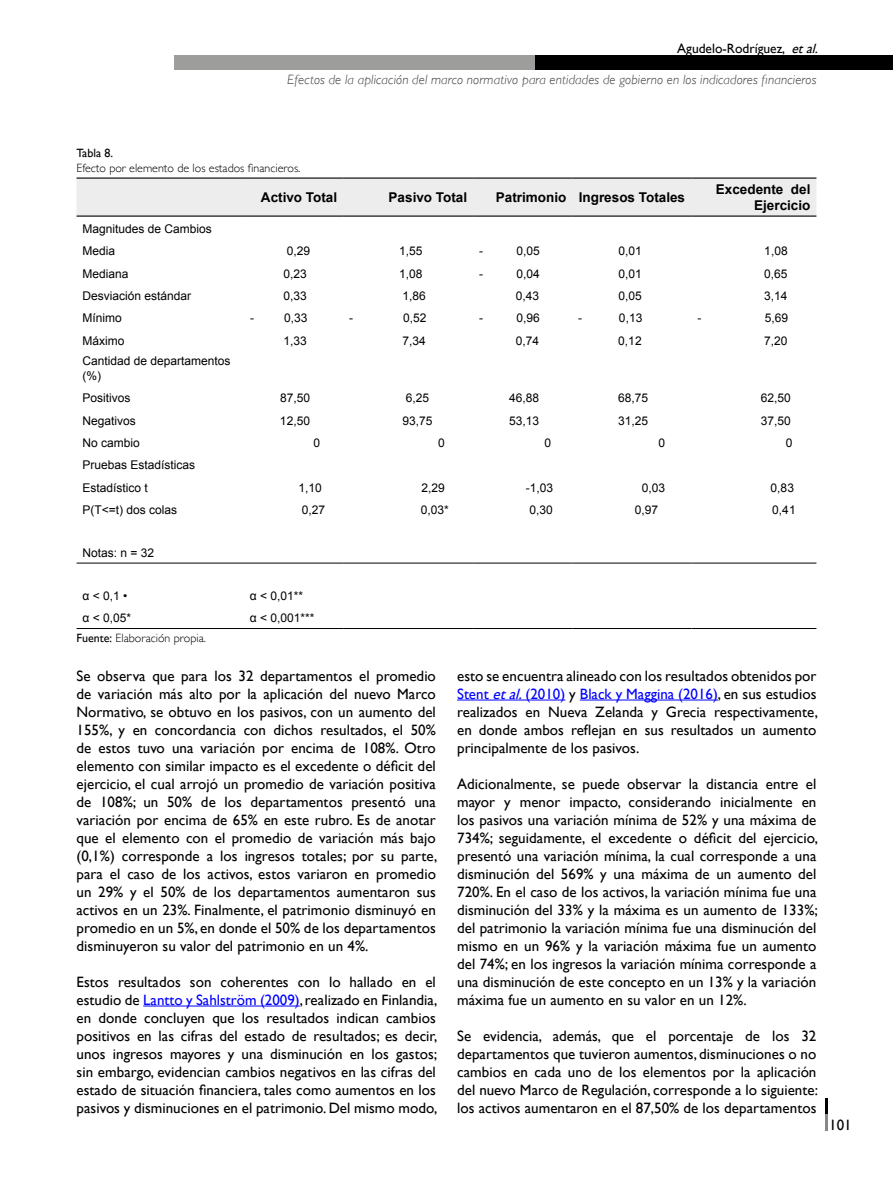
<style>
.page{position:relative;width:893px;height:1188px;background:#fff}
.page>*{position:absolute;margin:0;border:0;box-sizing:border-box;transform-origin:0 0}
.t1{font:15px/18px "Gill Sans";letter-spacing:.005em;color:#000;text-align:justify}
.t2{font:italic 300 13.5px "Gill Sans";letter-spacing:.01em;color:#3c3c3b}
.t3{font:700 13.5px/16.2px "Arial";color:#000;text-align:right}
.t4{font:13.5px "Gill Sans";color:#000}
.t5{font:12px/22.4px "Arial";color:#000}
.t6{font:300 12px "Gill Sans";color:#000}
.t7{font:12px "Gill Sans";color:#000}
.s1{font-style:italic}
.s2{font-weight:400}
.s3{color:#00f}
.s4{font-style:italic;color:#00f}
</style>
<div class="page">
<div style="left:174px;top:55px;width:361px;height:15px;background:#9d9d9c"></div>
<div style="left:535px;top:55px;width:358px;height:15px;background:#000"></div>
<svg style="left:825px;top:1099px;width:2px;height:31px"></svg>
<hr style="left:143px;top:1006px;width:157px;height:1px;background:#00f">
<hr style="left:457px;top:700px;width:108px;height:1px;background:#00f">
<hr style="left:580px;top:700px;width:138px;height:1px;background:#00f">
<div style="left:77px;top:179px;width:739px;height:37px;background:#ededed"></div>
<hr style="left:244px;top:563px;width:99px;height:1px;background:#000">
<hr style="left:343px;top:563px;width:130px;height:1px;background:#000">
<hr style="left:77px;top:563px;width:167px;height:1px;background:#000">
<hr style="left:473px;top:563px;width:99px;height:1px;background:#000">
<hr style="left:572px;top:563px;width:120px;height:1px;background:#000">
<hr style="left:692px;top:563px;width:124px;height:1px;background:#000">
<hr style="left:77px;top:628px;width:167px;height:1px;background:#000">
<hr style="left:244px;top:628px;width:99px;height:1px;background:#000">
<hr style="left:343px;top:628px;width:130px;height:1px;background:#000">
<hr style="left:473px;top:628px;width:99px;height:1px;background:#000">
<hr style="left:572px;top:628px;width:120px;height:1px;background:#000">
<hr style="left:692px;top:628px;width:124px;height:1px;background:#000">
<hr style="left:77px;top:178px;width:167px;height:1px;background:#000">
<hr style="left:244px;top:178px;width:99px;height:1px;background:#000">
<hr style="left:343px;top:178px;width:130px;height:1px;background:#000">
<hr style="left:473px;top:178px;width:99px;height:1px;background:#000">
<hr style="left:572px;top:178px;width:120px;height:1px;background:#000">
<hr style="left:692px;top:178px;width:124px;height:1px;background:#000">
<hr style="left:77px;top:216px;width:167px;height:1px;background:#000">
<hr style="left:244px;top:216px;width:99px;height:1px;background:#000">
<hr style="left:343px;top:216px;width:130px;height:1px;background:#000">
<hr style="left:473px;top:216px;width:99px;height:1px;background:#000">
<hr style="left:572px;top:216px;width:120px;height:1px;background:#000">
<hr style="left:692px;top:216px;width:124px;height:1px;background:#000">
<p class="t4" style="left:677px;top:40px;width:146px">Agudelo-Rodríguez, <span class="s1">etal.</span></p>
<p class="t2" style="left:287px;top:71px;width:531px">Efectos de la aplicación del marco normativo para entidades de gobierno en los indicadores financieros</p>
<p class="t7" style="left:77px;top:146px;width:38px">Tabla 8.</p>
<p class="t6" style="left:77px;top:158px;width:225px">Efecto por elemento de los estados financieros.</p>
<p class="t3" style="left:261px;top:190px;width:78px">Activo Total</p>
<p class="t3" style="left:389px;top:190px;width:80px">Pasivo Total</p>
<p class="t3" style="left:496px;top:190px;width:191px">Patrimonio Ingresos Totales</p>
<p class="t3" style="left:716px;top:181px;width:96px">Excedente del<br>Ejercicio</p>
<p class="t5" style="left:83px;top:218px;width:131px">Magnitudes de Cambios<br>Media</p>
<p class="t5" style="left:287px;top:239px;width:25px">0,29</p>
<p class="t5" style="left:399px;top:240px;width:25px">1,55</p>
<p class="t5" style="left:479px;top:240px;width:5px">-</p>
<p class="t5" style="left:516px;top:240px;width:25px">0,05</p>
<p class="t5" style="left:618px;top:240px;width:25px">0,01</p>
<p class="t5" style="left:764px;top:240px;width:25px">1,08</p>
<p class="t5" style="left:83px;top:262px;width:48px">Mediana</p>
<p class="t5" style="left:283px;top:262px;width:25px">0,23</p>
<p class="t5" style="left:399px;top:262px;width:25px">1,08</p>
<p class="t5" style="left:479px;top:262px;width:5px">-</p>
<p class="t5" style="left:516px;top:262px;width:25px">0,04</p>
<p class="t5" style="left:618px;top:262px;width:25px">0,01</p>
<p class="t5" style="left:764px;top:262px;width:25px">0,65</p>
<p class="t5" style="left:83px;top:285px;width:110px">Desviación estándar</p>
<p class="t5" style="left:283px;top:285px;width:25px">0,33</p>
<p class="t5" style="left:403px;top:285px;width:25px">1,86</p>
<p class="t5" style="left:516px;top:285px;width:25px">0,43</p>
<p class="t5" style="left:618px;top:285px;width:25px">0,05</p>
<p class="t5" style="left:764px;top:285px;width:25px">3,14</p>
<p class="t5" style="left:83px;top:307px;width:41px">Mínimo</p>
<p class="t5" style="left:250px;top:307px;width:5px">-</p>
<p class="t5" style="left:284px;top:307px;width:25px">0,33</p>
<p class="t5" style="left:349px;top:307px;width:5px">-</p>
<p class="t5" style="left:403px;top:307px;width:25px">0,52</p>
<p class="t5" style="left:479px;top:307px;width:5px">-</p>
<p class="t5" style="left:516px;top:307px;width:25px">0,96</p>
<p class="t5" style="left:578px;top:307px;width:5px">-</p>
<p class="t5" style="left:619px;top:307px;width:25px">0,13</p>
<p class="t5" style="left:697px;top:307px;width:5px">-</p>
<p class="t5" style="left:765px;top:307px;width:25px">5,69</p>
<p class="t5" style="left:82px;top:329px;width:43px">Máximo</p>
<p class="t5" style="left:283px;top:329px;width:25px">1,33</p>
<p class="t5" style="left:402px;top:329px;width:25px">7,34</p>
<p class="t5" style="left:516px;top:329px;width:25px">0,74</p>
<p class="t5" style="left:618px;top:329px;width:25px">0,12</p>
<p class="t5" style="left:764px;top:329px;width:25px">7,20</p>
<p class="t5" style="left:82px;top:354px;width:150px;line-height:14.4px">Cantidad de departamentos (%)</p>
<p class="t5" style="left:82px;top:387px;width:50px">Positivos</p>
<p class="t5" style="left:280px;top:387px;width:32px">87,50</p>
<p class="t5" style="left:406px;top:387px;width:25px">6,25</p>
<p class="t5" style="left:509px;top:387px;width:32px">46,88</p>
<p class="t5" style="left:618px;top:387px;width:32px">68,75</p>
<p class="t5" style="left:761px;top:387px;width:32px">62,50</p>
<p class="t5" style="left:82px;top:409px;width:55px">Negativos</p>
<p class="t5" style="left:280px;top:409px;width:32px">12,50</p>
<p class="t5" style="left:402px;top:409px;width:32px">93,75</p>
<p class="t5" style="left:509px;top:409px;width:32px">53,13</p>
<p class="t5" style="left:618px;top:409px;width:32px">31,25</p>
<p class="t5" style="left:761px;top:409px;width:32px">37,50</p>
<p class="t5" style="left:82px;top:432px;width:59px">No cambio</p>
<p class="t5" style="left:314px;top:432px;width:8px">0</p>
<p class="t5" style="left:438px;top:432px;width:8px">0</p>
<p class="t5" style="left:544px;top:432px;width:8px">0</p>
<p class="t5" style="left:659px;top:432px;width:8px">0</p>
<p class="t5" style="left:786px;top:432px;width:8px">0</p>
<p class="t5" style="left:82px;top:454px;width:114px">Pruebas Estadísticas<br>Estadístico t</p>
<p class="t5" style="left:299px;top:476px;width:25px">1,10</p>
<p class="t5" style="left:421px;top:476px;width:25px">2,29</p>
<p class="t5" style="left:526px;top:476px;width:29px">-1,03</p>
<p class="t5" style="left:642px;top:476px;width:25px">0,03</p>
<p class="t5" style="left:771px;top:476px;width:25px">0,83</p>
<p class="t5" style="left:82px;top:499px;width:96px">P(T&lt;=t) dos colas</p>
<p class="t5" style="left:302px;top:499px;width:25px">0,27</p>
<p class="t5" style="left:421px;top:499px;width:30px">0,03*</p>
<p class="t5" style="left:529px;top:499px;width:25px">0,30</p>
<p class="t5" style="left:635px;top:499px;width:25px">0,97</p>
<p class="t5" style="left:772px;top:499px;width:25px">0,41</p>
<p class="t5" style="left:82px;top:542px;width:73px">Notas: n = 32</p>
<p class="t5" style="left:82px;top:585px;width:46px">α &lt; 0,1 •</p>
<p class="t5" style="left:250px;top:585px;width:55px">α &lt; 0,01**</p>
<p class="t5" style="left:82px;top:607px;width:50px">α &lt; 0,05*</p>
<p class="t5" style="left:250px;top:607px;width:66px">α &lt; 0,001***</p>
<p class="t6" style="left:76px;top:628px;width:131px"><span class="s2">Fuente:</span> Elaboración propia.</p>
<p class="t1" style="left:77px;top:667px;width:362px">Se observa que para los 32 departamentos el promedio de variación más alto por la aplicación del nuevo Marco Normativo, se obtuvo en los pasivos, con un aumento del 155%, y en concordancia con dichos resultados, el 50% de estos tuvo una variación por encima de 108%. Otro elemento con similar impacto es el excedente o déficit del ejercicio, el cual arrojó un promedio de variación positiva de 108%; un 50% de los departamentos presentó una variación por encima de 65% en este rubro. Es de anotar que el elemento con el promedio de variación más bajo (0,1%) corresponde a los ingresos totales; por su parte, para el caso de los activos, estos variaron en promedio un 29% y el 50% de los departamentos aumentaron sus activos en un 23%. Finalmente, el patrimonio disminuyó en promedio en un 5%, en donde el 50% de los departamentos disminuyeron su valor del patrimonio en un 4%.</p>
<p class="t1" style="left:77px;top:973px;width:362px">Estos resultados son coherentes con lo hallado en el estudio de <span class="s3">Lantto y Sahlström (2009)</span>, realizado en Finlandia, en donde concluyen que los resultados indican cambios positivos en las cifras del estado de resultados; es decir, unos ingresos mayores y una disminución en los gastos; sin embargo, evidencian cambios negativos en las cifras del estado de situación financiera, tales como aumentos en los pasivos y disminuciones en el patrimonio. Del mismo modo,</p>
<p class="t1" style="left:457px;top:667px;width:362px">esto se encuentra alineado con los resultados obtenidos por <span class="s3">Stent</span> <span class="s4">etal.</span><span class="s3">(2010)</span> y <span class="s3">Black y Maggina (2016)</span>, en sus estudios realizados en Nueva Zelanda y Grecia respectivamente, en donde ambos reflejan en sus resultados un aumento principalmente de los pasivos.</p>
<p class="t1" style="left:457px;top:775px;width:362px">Adicionalmente, se puede observar la distancia entre el mayor y menor impacto, considerando inicialmente en los pasivos una variación mínima de 52% y una máxima de 734%; seguidamente, el excedente o déficit del ejercicio, presentó una variación mínima, la cual corresponde a una disminución del 569% y una máxima de un aumento del 720%. En el caso de los activos, la variación mínima fue una disminución del 33% y la máxima es un aumento de 133%; del patrimonio la variación mínima fue una disminución del mismo en un 96% y la variación máxima fue un aumento del 74%; en los ingresos la variación mínima corresponde a una disminución de este concepto en un 13% y la variación máxima fue un aumento en su valor en un 12%.</p>
<p class="t1" style="left:457px;top:1027px;width:362px">Se evidencia, además, que el porcentaje de los 32 departamentos que tuvieron aumentos, disminuciones o no cambios en cada uno de los elementos por la aplicación del nuevo Marco de Regulación, corresponde a lo siguiente: los activos aumentaron en el 87,50% de los departamentos</p>
<p class="t1" style="left:829px;top:1116px;width:24px">101</p>
</div>
